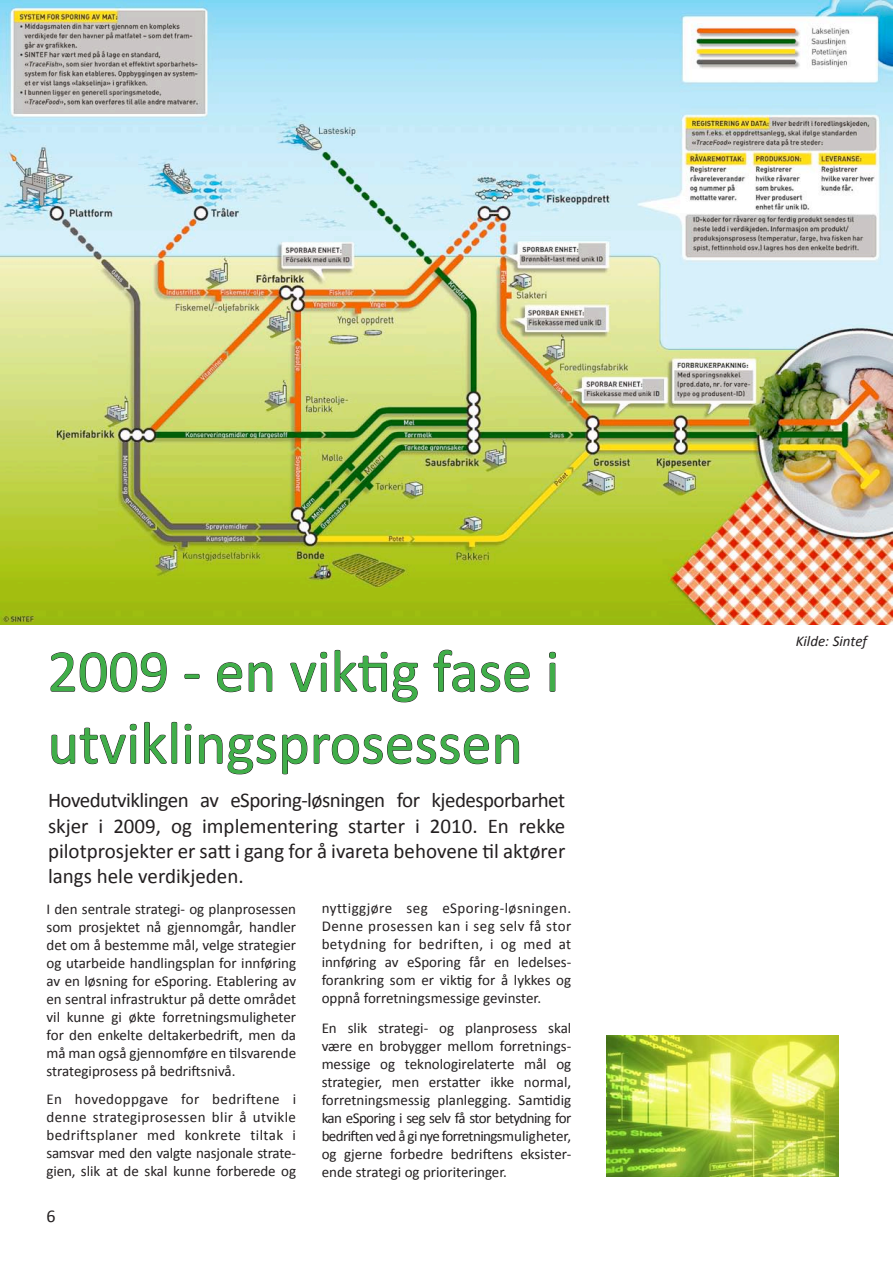
<style>
.page{position:relative;width:893px;height:1263px;background:#fff}
.page>*{position:absolute;margin:0;border:0;box-sizing:border-box;transform-origin:0 0}
.t1{font:60px/72px "Calibri";color:#40ae49}
.t2{font:21px/25.2px "Calibri";color:#231f20;text-align:justify}
.t3{font:18px "Calibri";color:#231f20}
.t4{font:15px/18px "Calibri";color:#231f20;text-align:justify}
.t5{font:italic 15px "Calibri";color:#231f20}
</style>
<div class="page">
<img style="left:0;top:0;width:893px;height:624px">
<svg style="left:50px;top:652px;width:117px;height:40px"></svg>
<svg style="left:184px;top:674px;width:16px;height:5px"></svg>
<svg style="left:217px;top:662px;width:25px;height:30px"></svg>
<svg style="left:248px;top:662px;width:25px;height:30px"></svg>
<svg style="left:290px;top:651px;width:37px;height:41px"></svg>
<svg style="left:334px;top:650px;width:84px;height:53px"></svg>
<svg style="left:433px;top:649px;width:97px;height:43px"></svg>
<svg style="left:549px;top:651px;width:7px;height:41px"></svg>
<svg style="left:51px;top:723px;width:86px;height:41px"></svg>
<svg style="left:144px;top:722px;width:33px;height:42px"></svg>
<svg style="left:184px;top:723px;width:8px;height:41px"></svg>
<svg style="left:199px;top:734px;width:77px;height:41px"></svg>
<svg style="left:282px;top:734px;width:207px;height:41px"></svg>
<svg style="left:495px;top:734px;width:24px;height:30px"></svg>
<img style="left:607px;top:1036px;width:232px;height:140px">
<h1 class="t1" style="left:48px;top:632px;width:513px">2009 - en viktig fase i utviklingsprosessen</h1>
<h2 class="t2" style="left:48px;top:787px;width:519px">Hovedutviklingen av eSporing-løsningen for kjedesporbarhet skjer i 2009, og implementering starter i 2010. En rekke pilot--prosjekter er satt i gang for å ivareta behovene til aktører langs hele verdikjeden.</h2>
<p class="t4" style="left:46px;top:899px;width:251px">I den sentrale strategi- og planprosessen som prosjektet nå gjennomgår, handler det om å bestemme mål, velge strategier og utarbeide handlingsplan for innføring av en løsning for eSporing. Etablering av en sentral infrastruktur på dette området vil kunne gi økte forretningsmuligheter for den enkelte deltakerbedrift, men da må man også gjennomføre en tilsvarende strategiprosess på bedriftsnivå.</p>
<p class="t4" style="left:46px;top:1090px;width:251px">En hovedoppgave for bedriftene i denne strategiprosessen blir å utvikle bedriftsplaner med konkrete tiltak i samsvar med den valgte nasjonale strate&shy;gien, slik at de skal kunne forberede og</p>
<p class="t3" style="left:46px;top:1205px;width:11px">6</p>
<p class="t4" style="left:322px;top:898px;width:251px">nyttiggjøre seg eSporing-løsningen.<br>Denne prosessen kan i seg selv få stor betydning for bedriften, i og med at innføring av eSporing får en ledelses&shy;forankring som er viktig for å lykkes og oppnå forretningsmessige gevinster.</p>
<p class="t4" style="left:322px;top:1018px;width:251px">En slik strategi- og planprosess skal være en brobygger mellom forretnings&shy;messige og teknologirelaterte mål og strategier, men erstatter ikke normal, forretningsmessig planlegging. Samtidig kan eSporing i seg selv få stor betydning for bedriften ved å gi nye forretningsmuligheter, og gjerne forbedre bedriftens eksister&shy;ende strategi og prioriteringer.</p>
<p class="t5" style="left:796px;top:632px;width:73px">Kilde: Sintef</p>
</div>
